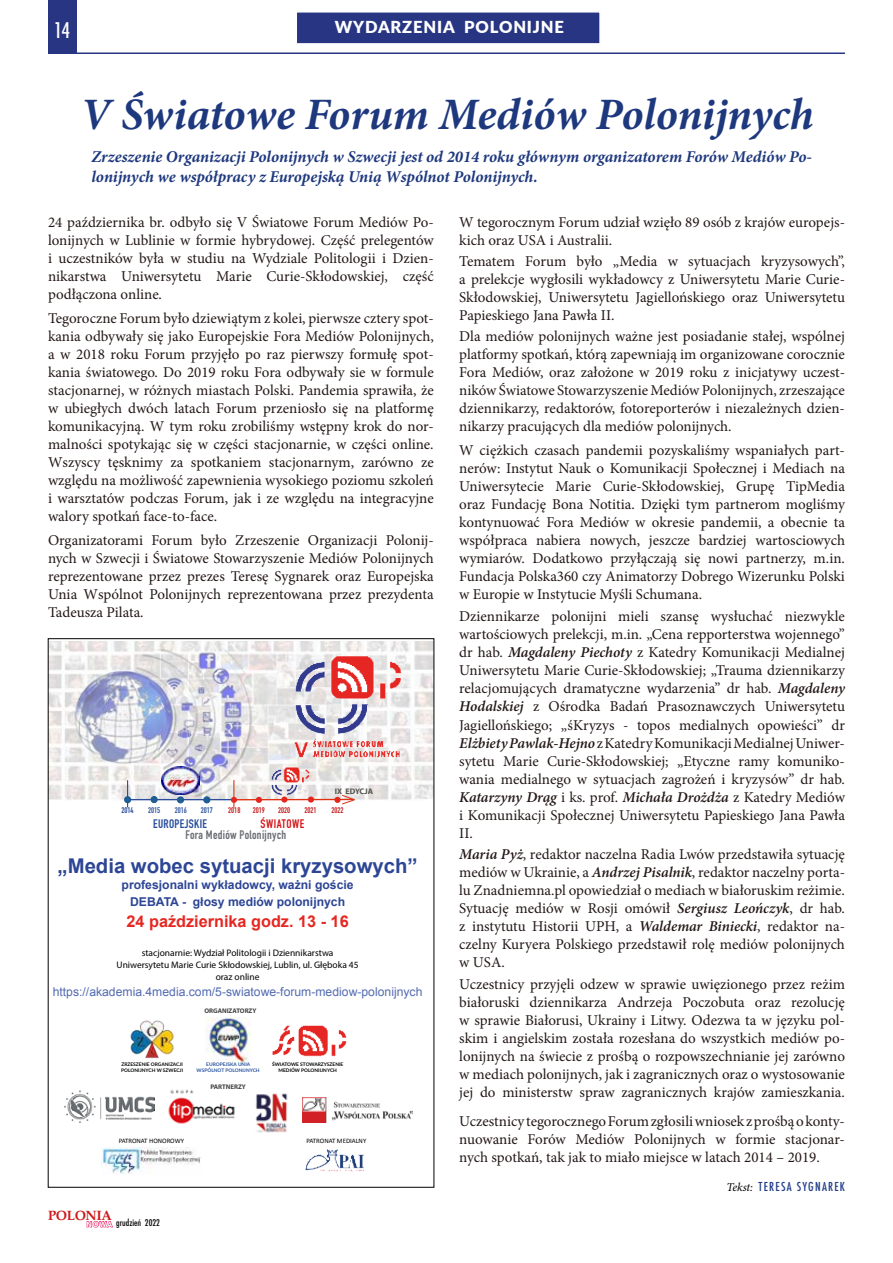
<style>
.page{position:relative;width:893px;height:1263px;background:#fff}
.page>*{position:absolute;margin:0;border:0;box-sizing:border-box;transform-origin:0 0}
.t1{font:italic 700 45px "Minion Pro";letter-spacing:-.005em;color:#1e387e}
.t2{font:500 condensed 21px "Futura";color:#fdfdfd}
.t3{font:700 20.25px "Arial";color:#2c4595}
.t4{font:italic 700 16.5px/19.8px "Minion Pro";letter-spacing:-.005em;color:#1e387e}
.t5{font:900 16.5px "Lato";letter-spacing:.05em;color:#fff}
.t6{font:700 16.2px "Arial";color:#e52721}
.t7{font:15px/18px "Minion Pro";color:#231716;text-align:justify}
.t8{font:700 13.5px "Palatino";letter-spacing:-.025em;color:#cd1719}
.t9{font:700 12.15px/16.2px "Arial";color:#2c4595;text-align:center}
.t10{font:12.15px "Arial";color:#536bb1}
.t11{font:700 12.15px "DIN Condensed";letter-spacing:.025em;color:#696d72}
.t12{font:700 12.15px "DIN Condensed";letter-spacing:.025em;color:#254b9b}
.t13{font:500 condensed 12px "Futura";letter-spacing:.1em;color:#203c8b}
.t14{font:9.45px/12.1px "Myriad Pro";color:#000;text-align:center}
.t15{font:500 condensed 9px "Futura";color:#000}
.t16{font:700 8.1px "DIN Condensed";color:#c51e1f}
.t17{font:700 8.1px "DIN Condensed";color:#2e53a0}
.t18{font:700 8.1px "Myriad Pro";color:#52514a}
.t19{font:700 8.1px "DIN Condensed";color:#254b9b}
.t20{font:700 8.1px "DIN Condensed";color:#3458a4}
.t21{font:6.75px "Calibri";color:#000}
.t22{font:700 6.75px "Myriad Pro";color:#424241}
.t23{font:700 4.8px/5.8px "Lato";color:#030406}
.t24{font:700 4.8px/5.8px "Lato";color:#000;text-align:center}
.t25{font:700 4.8px/5.8px "Lato";color:#26519f;text-align:center}
.s1{font-weight:600;font-style:italic}
.s2{font-family:"Minion Pro";font-weight:400;font-style:italic;font-stretch:normal;color:#000}
.s3{font-family:"Helvetica Neue";font-weight:700;font-stretch:normal;font-size:7.5px;color:#e6155b}
</style>
<div class="page">
<div style="left:48px;top:0;width:28px;height:54px;background:#283583"></div>
<hr style="left:48px;top:53px;width:797px;height:1px;background:#283583">
<img style="left:50px;top:641px;width:382px;height:159px">
<img style="left:130px;top:1021px;width:44px;height:38px">
<img style="left:205px;top:1017px;width:46px;height:46px">
<img style="left:272px;top:1025px;width:75px;height:32px">
<img style="left:65px;top:1091px;width:90px;height:31px">
<img style="left:168px;top:1089px;width:67px;height:35px">
<img style="left:255px;top:1093px;width:33px;height:40px">
<img style="left:303px;top:1098px;width:109px;height:24px">
<img style="left:290px;top:654px;width:114px;height:111px">
<hr style="left:128px;top:799px;width:105px;height:1px;background:#2e4e9d">
<img style="left:161px;top:766px;width:39px;height:28px">
<img style="left:264px;top:763px;width:50px;height:17px">
<div style="left:151px;top:796px;width:6px;height:7px;background:#215e94;border-radius:50%"></div>
<div style="left:151px;top:796px;width:7px;height:7px;border:1px solid #1c5a92;border-radius:50%"></div>
<div style="left:177px;top:797px;width:7px;height:6px;background:#215e94;border-radius:50%"></div>
<div style="left:177px;top:796px;width:7px;height:7px;border:1px solid #1c5a92;border-radius:50%"></div>
<svg style="left:204px;top:797px;width:6px;height:6px"></svg>
<div style="left:203px;top:796px;width:7px;height:7px;border:1px solid #1c5a92;border-radius:50%"></div>
<svg style="left:231px;top:780px;width:125px;height:27px"></svg>
<svg style="left:125px;top:780px;width:6px;height:27px"></svg>
<div style="left:124px;top:796px;width:7px;height:7px;border:1px solid #1c5a92;border-radius:50%"></div>
<img style="left:305px;top:1149px;width:59px;height:23px">
<img style="left:101px;top:1147px;width:100px;height:27px">
<div style="left:295px;top:11px;width:306px;height:34px;background:#283583;border:2px solid #fff"></div>
<h2 class="t2" style="left:54px;top:17px;width:18px">14</h2>
<p class="t5" style="left:335px;top:14px;width:231px">WYDARZENIA POLONIJNE</p>
<h1 class="t1" style="left:81px;top:83px;width:735px">V Światowe Forum Mediów Polonijnych</h1>
<p class="t4" style="left:91px;top:146px;width:722px">Zrzeszenie Organizacji Polonijnych w Szwecji jest od 2014 roku głównym organizatorem Forów Mediów Po&shy;lonijnych we współpracy z Europejską Unią Wspólnot Polonijnych.</p>
<p class="t7" style="left:459px;top:213px;width:387px">W tegorocznym Forum udział wzięło 89 osób z krajów europejs&shy;kich oraz USA i Australii.</p>
<p class="t7" style="left:459px;top:252px;width:387px">Tematem Forum było „Media w sytuacjach kryzysowych”, a prelekcje wygłosili wykładowcy z Uniwersytetu Marie Curie-Skłodowskiej, Uniwersytetu Jagiellońskiego oraz Uniwersytetu Papieskiego Jana Pawła II.</p>
<p class="t7" style="left:459px;top:327px;width:387px">Dla mediów polonijnych ważne jest posiadanie stałej, wspólnej platformy spotkań, którą zapewniają im organizowane corocznie Fora Mediów, oraz założone w 2019 roku z inicjatywy uczest&shy;ników Światowe Stowarzyszenie Mediów Polonijnych, zrzeszające dziennikarzy, redaktorów, fotoreporterów i niezależnych dzien&shy;nikarzy pracujących dla mediów polonijnych.</p>
<p class="t7" style="left:459px;top:441px;width:387px">W ciężkich czasach pandemii pozyskaliśmy wspaniałych part&shy;nerów: Instytut Nauk o Komunikacji Społecznej i Mediach na Uniwersytecie Marie Curie-Skłodowskiej, Grupę TipMedia oraz Fundację Bona Notitia. Dzięki tym partnerom mogliśmy kontynuować Fora Mediów w okresie pandemii, a obecnie ta współpraca nabiera nowych, jeszcze bardziej wartosciowych wymiarów. Dodatkowo przyłączają się nowi partnerzy, m.in.<br>Fundacja Polska360 czy Animatorzy Dobrego Wizerunku Polski w Europie w Instytucie Myśli Schumana.</p>
<p class="t7" style="left:459px;top:608px;width:387px">Dziennikarze polonijni mieli szansę wysłuchać niezwykle wartościowych prelekcji, m.in. „Cena repporterstwa wojennego” dr hab. <span class="s1">Magdaleny Piechoty</span> z Katedry Komunikacji Medialnej Uniwersytetu Marie Curie-Skłodowskiej; „Trauma dziennikarzy relacjomujących dramatyczne wydarzenia” dr hab. <span class="s1">Magdaleny Hodalskiej</span> z Ośrodka Badań Prasoznawczych Uniwersytetu Jagiellońskiego; „śKryzys - topos medialnych opowieści” dr <span class="s1">Elżbiety Pawlak-Hejno</span> z Katedry Komunikacji Medialnej Uniwer&shy;sytetu Marie Curie-Skłodowskiej; „Etyczne ramy komuniko&shy;wania medialnego w sytuacjach zagrożeń i kryzysów” dr hab.<br><span class="s1">Katarzyny Drąg</span> i ks. prof. <span class="s1">Michała Drożdża</span> z Katedry Mediów i Komunikacji Społecznej Uniwersytetu Papieskiego Jana Pawła II.</p>
<p class="t7" style="left:459px;top:845px;width:387px"><span class="s1">Maria Pyż</span>, redaktor naczelna Radia Lwów przedstawiła sytuację mediów w Ukrainie, a <span class="s1">Andrzej Pisalnik</span>, redaktor naczelny porta&shy;lu Znadniemna.pl opowiedział o mediach w białoruskim reżimie.<br>Sytuację mediów w Rosji omówił <span class="s1">Sergiusz Leończyk</span>, dr hab. z instytutu Historii UPH, a <span class="s1">Waldemar Biniecki</span>, redaktor na&shy;czelny Kuryera Polskiego przedstawił rolę mediów polonijnych w USA.</p>
<p class="t7" style="left:459px;top:975px;width:387px">Uczestnicy przyjęli odzew w sprawie uwięzionego przez reżim białoruski dziennikarza Andrzeja Poczobuta oraz rezolucję w sprawie Białorusi, Ukrainy i Litwy. Odezwa ta w języku pol&shy;skim i angielskim została rozesłana do wszystkich mediów po&shy;lonijnych na świecie z prośbą o rozpowszechnianie jej zarówno w mediach polonijnych, jak i zagranicznych oraz o wystosowanie jej do ministerstw spraw zagranicznych krajów zamieszkania.</p>
<p class="t7" style="left:459px;top:1112px;width:387px">Uczestnicy tegorocznego Forum zgłosili wniosek z prośbą o konty&shy;nuowanie Forów Mediów Polonijnych w formie stacjonar&shy;nych spotkań, tak jak to miało miejsce w latach 2014 – 2019.</p>
<p class="t13" style="left:726px;top:1178px;width:120px"><span class="s2">Tekst:</span> TERESA SYGNAREK</p>
<p class="t7" style="left:48px;top:213px;width:387px">24 października br. odbyło się V Światowe Forum Mediów Po&shy;lonijnych w Lublinie w formie hybrydowej. Część prelegentów i uczestników była w studiu na Wydziale Politologii i Dzien&shy;nikarstwa Uniwersytetu Marie Curie-Skłodowskiej, część podłączona online.</p>
<p class="t7" style="left:48px;top:309px;width:387px">Tegoroczne Forum było dziewiątym z kolei, pierwsze cztery spot&shy;kania odbywały się jako Europejskie Fora Mediów Polonijnych, a w 2018 roku Forum przyjęło po raz pierwszy formułę spot&shy;kania światowego. Do 2019 roku Fora odbywały sie w formule stacjonarnej, w różnych miastach Polski. Pandemia sprawiła, że w ubiegłych dwóch latach Forum przeniosło się na platformę komunikacyjną. W tym roku zrobiliśmy wstępny krok do nor&shy;malności spotykając się w części stacjonarnie, w części online.<br>Wszyscy tęsknimy za spotkaniem stacjonarnym, zarówno ze względu na możliwość zapewnienia wysokiego poziomu szkoleń i warsztatów podczas Forum, jak i ze względu na integracyjne walory spotkań face-to-face.</p>
<p class="t7" style="left:48px;top:531px;width:387px">Organizatorami Forum było Zrzeszenie Organizacji Polonij&shy;nych w Szwecji i Światowe Stowarzyszenie Mediów Polonijnych reprezentowane przez prezes Teresę Sygnarek oraz Europejska Unia Wspólnot Polonijnych reprezentowana przez prezydenta Tadeusza Pilata.</p>
<p class="t18" style="left:335px;top:786px;width:40px">IX EDYCJA</p>
<p class="t19" style="left:121px;top:805px;width:14px">2014</p>
<p class="t17" style="left:148px;top:805px;width:14px">2015</p>
<p class="t20" style="left:175px;top:805px;width:14px">2016</p>
<p class="t17" style="left:201px;top:805px;width:14px">2017</p>
<p class="t16" style="left:228px;top:805px;width:14px">2018</p>
<p class="t16" style="left:253px;top:805px;width:14px">2019</p>
<p class="t16" style="left:278px;top:805px;width:14px">2020</p>
<p class="t16" style="left:305px;top:805px;width:14px">2021</p>
<p class="t16" style="left:331px;top:805px;width:14px">2022</p>
<p class="t12" style="left:153px;top:815px;width:55px">EUROPEJSKIE</p>
<p class="t11" style="left:186px;top:826px;width:102px">Fora Mediów Polonijnych</p>
<h3 class="t3" style="left:58px;top:852px;width:362px">„Media wobec sytuacji kryzysowych”</h3>
<p class="t9" style="left:122px;top:877px;width:234px">profesjonalni wykładowcy, ważni goście<br>DEBATA - głosy mediów polonijnych</p>
<p class="t6" style="left:127px;top:911px;width:224px">24 października godz. 13 - 16</p>
<p class="t14" style="left:117px;top:946px;width:244px">stacjonarnie: Wydział Politologii i Dziennikarstwa<br>Uniwersytetu Marie Curie Skłodowskiej, Lublin, ul. Głęboka 45 oraz online</p>
<p class="t10" style="left:53px;top:984px;width:371px">https://akademia.4media.com/5-swiatowe-forum-mediow-polonijnych</p>
<p class="t22" style="left:204px;top:1006px;width:54px">ORGANIZATORZY</p>
<p class="t23" style="left:121px;top:1061px;width:63px">ZRZESZENIE ORGANIZACJI<br>POLONIJNYCH W SZWECJI</p>
<p class="t24" style="left:272px;top:1061px;width:73px">ŚWIATOWE STOWARZYSZENIE<br>MEDIÓW POLONIIJNYCH</p>
<p class="t25" style="left:197px;top:1061px;width:65px">EUROPEJSKA UNIA<br>WSPÓLNOT POLONIJNYCH</p>
<p class="t22" style="left:210px;top:1082px;width:37px">PARTNERZY</p>
<p class="t21" style="left:119px;top:1136px;width:67px">PATRONAT HONOROWY</p>
<p class="t21" style="left:307px;top:1136px;width:61px">PATRONAT MEDIALNY</p>
<p class="t8" style="left:48px;top:1204px;width:65px">POLONIA</p>
<p class="t15" style="left:87px;top:1217px;width:75px"><span class="s3">NOWA</span> grudzień 2022</p>
</div>
